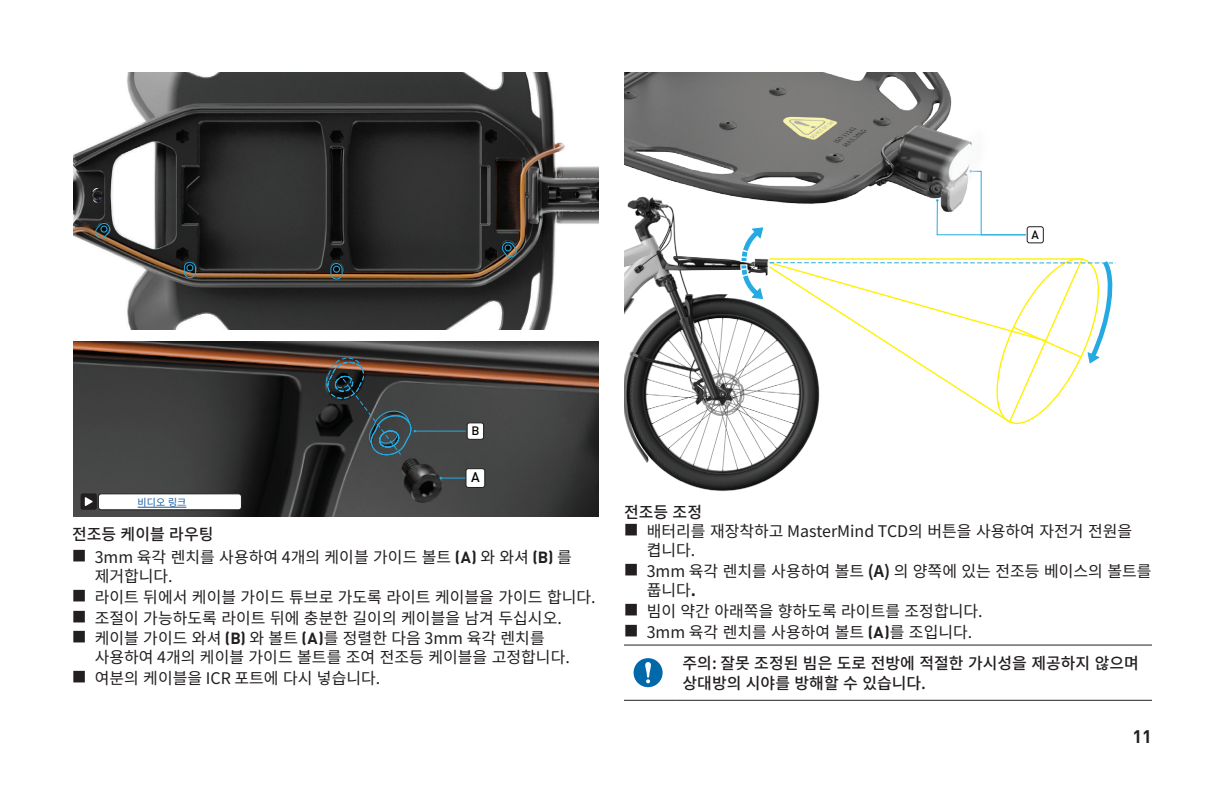
<style>
.page{position:relative;width:1224px;height:792px;background:#fff}
.page>*{position:absolute;margin:0;border:0;box-sizing:border-box;transform-origin:0 0}
.t1{font:700 18px "DIN Pro";color:#231f20}
.t2{font:16px/20.4px "Noto Sans CJ Kkr";color:#231f20}
.t3{font:500 16px/19.2px "Noto Sans CJ Kkr";color:#231f20}
.t4{font:500 13.8px "DIN Pro";color:#040503}
.t5{font:500 12.2px "DIN Pro";color:#040503}
.t6{font:500 12px "DIN Pro";color:#040503}
.t7{font:10px "Noto Sans CJ Kkr";color:#175d9e}
.s1{font-weight:500}
.s2{font-family:"DIN Pro";font-weight:700}
.s3{font-weight:700}
</style>
<div class="page">
<img style="left:73px;top:72px;width:526px;height:258px">
<img style="left:73px;top:342px;width:526px;height:174px">
<div style="left:467px;top:423px;width:17px;height:16px;background:#fff;border-radius:2px"></div>
<div style="left:467px;top:423px;width:17px;height:17px;border:1px solid #231f20;border-radius:2px"></div>
<hr style="left:415px;top:431px;width:51px;height:1px;background:#26aae1">
<svg style="left:440px;top:477px;width:26px;height:2px"></svg>
<div style="left:466px;top:469px;width:19px;height:18px;background:#fff;border-radius:2px"></div>
<div style="left:466px;top:468px;width:19px;height:20px;border:1px solid #231f20;border-radius:2px"></div>
<svg style="left:501px;top:241px;width:17px;height:18px"></svg>
<svg style="left:330px;top:263px;width:13px;height:17px"></svg>
<svg style="left:184px;top:262px;width:12px;height:16px"></svg>
<svg style="left:94px;top:222px;width:17px;height:17px"></svg>
<svg style="left:325px;top:355px;width:91px;height:103px;background:#3b3e3e"></svg>
<div style="left:98px;top:494px;width:143px;height:16px;background:#fff;border-radius:3px"></div>
<div style="left:98px;top:494px;width:144px;height:16px;border:1px solid #231f20;border-radius:3px"></div>
<div style="left:81px;top:493px;width:16px;height:17px;background:#211f1f;border-radius:2px"></div>
<svg style="left:85px;top:497px;width:8px;height:9px"></svg>
<img style="left:624px;top:218px;width:188px;height:273px">
<svg style="left:740px;top:218px;width:376px;height:214px"></svg>
<img style="left:624px;top:72px;width:358px;height:146px">
<hr style="left:624px;top:645px;width:53px;height:1px;background:#231f20">
<hr style="left:624px;top:700px;width:53px;height:1px;background:#231f20">
<hr style="left:677px;top:645px;width:475px;height:1px;background:#231f20">
<hr style="left:677px;top:700px;width:475px;height:1px;background:#231f20">
<svg style="left:632px;top:657px;width:32px;height:31px"></svg>
<div style="left:634px;top:658px;width:29px;height:29px;background:#0168aa;border-radius:50%"></div>
<svg style="left:645px;top:662px;width:6px;height:21px"></svg>
<hr style="left:138px;top:507px;width:48px;height:1px;background:#175d9e">
<p class="t6" style="left:1032px;top:225px;width:9px">A</p>
<p class="t7" style="left:138px;top:496px;width:50px">비디오 링크</p>
<p class="t5" style="left:472px;top:421px;width:10px">B</p>
<p class="t4" style="left:471px;top:466px;width:10px">A</p>
<p class="t2" style="left:95px;top:522px;width:479px;line-height:23.4px;text-indent:-23px"><span class="s1">전조등 케이블 라우팅<br></span>3mm 육각 렌치를 사용하여 4개의 케이블 가이드 볼트 <span class="s2">(A)</span> 와 와셔 <span class="s2">(B)</span> 를</p>
<p class="t2" style="left:95px;top:567px;width:503px">제거합니다.<br>라이트 뒤에서 케이블 가이드 튜브로 가도록 라이트 케이블을 가이드 합니다. 조절이 가능하도록 라이트 뒤에 충분한 길이의 케이블을 남겨 두십시오. 케이블 가이드 와셔 <span class="s2">(B)</span> 와 볼트 <span class="s2">(A)</span>를 정렬한 다음 3mm 육각 렌치를 사용하여 4개의 케이블 가이드 볼트를 조여 전조등 케이블을 고정합니다. 여분의 케이블을 ICR 포트에 다시 넣습니다.</p>
<p class="t3" style="left:624px;top:503px;width:80px">전조등 조정</p>
<p class="t2" style="left:647px;top:522px;width:506px">배터리를 재장착하고 MasterMind TCD의 버튼을 사용하여 자전거 전원을 켭니다.<br>3mm 육각 렌치를 사용하여 볼트 <span class="s3">(A)</span> 의 양쪽에 있는 전조등 베이스의 볼트를 풉니다<span class="s3">.<br></span>빔이 약간 아래쪽을 향하도록 라이트를 조정합니다.<br>3mm 육각 렌치를 사용하여 볼트 <span class="s2">(A)</span>를 조입니다.</p>
<p class="t3" style="left:683px;top:654px;width:458px">주의: 잘못 조정된 빔은 도로 전방에 적절한 가시성을 제공하지 않으며 상대방의 시야를 방해할 수 있습니다.</p>
<p class="t1" style="left:1132px;top:721px;width:21px">11</p>
</div>
